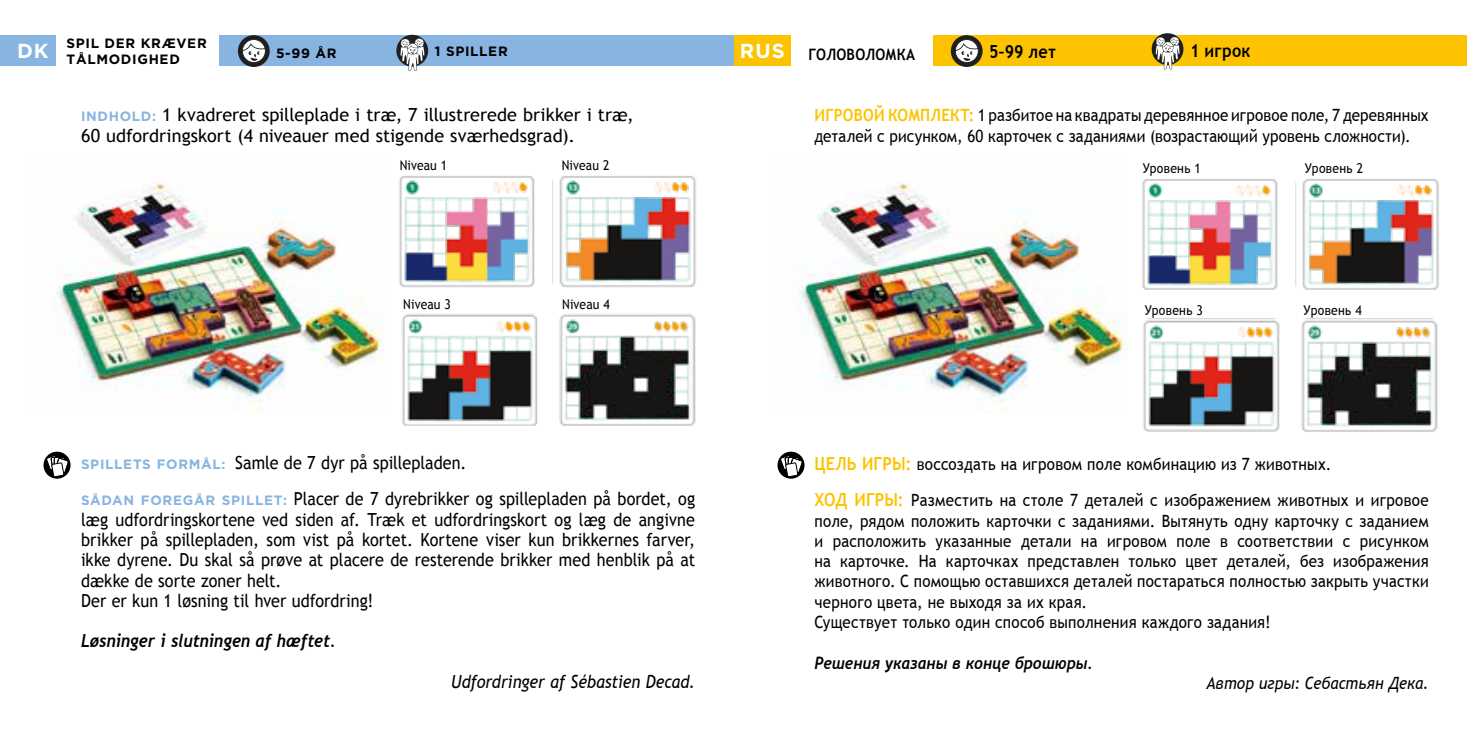
<style>
.page{position:relative;width:1467px;height:734px;background:#fff}
.page>*{position:absolute;margin:0;border:0;box-sizing:border-box;transform-origin:0 0}
.t1{font:18px/20.2px "Trebuchet MS";letter-spacing:.005em;color:#000;scale:.9 1}
.t2{font:18px/20.2px "Trebuchet MS";letter-spacing:.005em;color:#000}
.t3{font:italic 700 18px "Trebuchet";color:#000;scale:.9 1}
.t4{font:italic 18px "Trebuchet MS";color:#000;scale:.9 1}
.t5{font:700 18px "Trebuchet MS";letter-spacing:.015em;color:#000;scale:.9 1}
.t6{font:16.88px/20.2px "Trebuchet MS";letter-spacing:.015em;color:#000;scale:.9 1}
.t7{font:italic 700 16.88px "Trebuchet";letter-spacing:.015em;color:#000;scale:.9 1}
.t8{font:italic 16.88px "Trebuchet MS";letter-spacing:.01em;color:#000;scale:.9 1}
.t9{font:700 15.75px "Trebuchet MS";letter-spacing:.015em;color:#000;scale:.9 1}
.t10{font:13.5px "Trebuchet MS";letter-spacing:.015em;color:#000;scale:.9 1}
.t11{font:700 13.5px/16.2px "Gotham";letter-spacing:.05em;color:#000}
.s1{font-family:"Gotham";font-size:20.25px;color:#fff}
.s2{font-family:"Gotham";font-weight:700;font-size:13.5px;color:#88b4e1}
.s3{font-weight:700;color:#fdc300}
.s4{font-weight:700;font-size:18px;color:#fdc300}
</style>
<div class="page">
<svg style="left:44px;top:451px;width:27px;height:27px"></svg>
<svg style="left:45px;top:454px;width:24px;height:23px"></svg>
<svg style="left:777px;top:451px;width:27px;height:27px"></svg>
<svg style="left:779px;top:454px;width:24px;height:23px"></svg>
<div style="left:0;top:36px;width:56px;height:30px;background:#88b4e1"></div>
<div style="left:733px;top:36px;width:58px;height:30px;background:#fdc300"></div>
<img style="left:1142px;top:179px;width:136px;height:111px">
<img style="left:1295px;top:179px;width:144px;height:111px">
<img style="left:1143px;top:319px;width:137px;height:112px">
<img style="left:1301px;top:319px;width:137px;height:113px">
<img style="left:399px;top:176px;width:136px;height:111px">
<img style="left:552px;top:176px;width:144px;height:111px">
<img style="left:402px;top:313px;width:136px;height:113px">
<img style="left:559px;top:313px;width:137px;height:113px">
<div style="left:219px;top:36px;width:514px;height:30px;background:#88b4e1"></div>
<div style="left:934px;top:36px;width:533px;height:30px;background:#fdc300"></div>
<svg style="left:238px;top:35px;width:32px;height:32px"></svg>
<svg style="left:242px;top:39px;width:24px;height:24px"></svg>
<svg style="left:951px;top:35px;width:32px;height:32px"></svg>
<svg style="left:955px;top:39px;width:24px;height:24px"></svg>
<div style="left:1152px;top:33px;width:31px;height:32px;background:#201f1f;border-radius:50%"></div>
<svg style="left:1155px;top:37px;width:25px;height:32px"></svg>
<svg style="left:396px;top:35px;width:32px;height:32px"></svg>
<svg style="left:400px;top:38px;width:25px;height:33px"></svg>
<img style="left:54px;top:183px;width:330px;height:231px">
<img style="left:797px;top:183px;width:330px;height:231px">
<p class="t11" style="left:17px;top:35px;width:191px;text-indent:50px">SPIL DER KRÆVER<br><sup>DK</sup> TÅLMODIGHED</p>
<p class="t11" style="left:276px;top:45px;width:62px">5-99 ÅR</p>
<p class="t11" style="left:435px;top:43px;width:74px">1 SPILLER</p>
<p class="t9" style="left:740px;top:45px;width:196px"><span class="s1">RUS</span> ГОЛОВОЛОМКА</p>
<p class="t5" style="left:989px;top:40px;width:76px">5–99 лет</p>
<p class="t5" style="left:1190px;top:39px;width:68px">1 игрок</p>
<p class="t2" style="left:81px;top:105px;width:554px"><span class="s2">INDHOLD:</span> 1 kvadreret spilleplade i træ, 7 illustrerede brikker i træ,<br>60 udfordringskort (4 niveauer med stigende sværhedsgrad).</p>
<p class="t6" style="left:814px;top:105px;width:684px"><span class="s3">ИГРОВОЙ КОМПЛЕКТ:</span> 1 разбитое на квадраты деревянное игровое поле, 7 деревянных деталей с рисунком, 60 карточек с заданиями (возрастающий уровень сложности).</p>
<p class="t10" style="left:400px;top:157px;width:54px">Niveau 1</p>
<p class="t10" style="left:562px;top:157px;width:54px">Niveau 2</p>
<p class="t10" style="left:1143px;top:160px;width:66px">Уровень 1</p>
<p class="t10" style="left:1305px;top:160px;width:66px">Уровень 2</p>
<p class="t10" style="left:403px;top:296px;width:54px">Niveau 3</p>
<p class="t10" style="left:562px;top:296px;width:54px">Niveau 4</p>
<p class="t10" style="left:1145px;top:302px;width:66px">Уровень 3</p>
<p class="t10" style="left:1304px;top:302px;width:66px">Уровень 4</p>
<p class="t1" style="left:81px;top:444px;width:684px;line-height:36.4px"><span class="s2">SPILLETS FORMÅL:</span> Samle de 7 dyr på spillepladen.<br><span class="s2">SÅDAN FOREGÅR SPILLET:</span> Placer de 7 dyrebrikker og spillepladen på bordet, og</p>
<p class="t1" style="left:81px;top:509px;width:684px">læg udfordringskortene ved siden af. Træk et udfordringskort og læg de angivne brikker på spillepladen, som vist på kortet. Kortene viser kun brikkernes farver, ikke dyrene. Du skal så prøve at placere de resterende brikker med henblik på at dække de sorte zoner helt.<br>Der er kun 1 løsning til hver udfordring!</p>
<p class="t3" style="left:81px;top:630px;width:285px">Løsninger i slutningen af hæftet.</p>
<p class="t4" style="left:451px;top:670px;width:273px">Udfordringer af Sébastien Decad.</p>
<p class="t6" style="left:814px;top:446px;width:684px;line-height:36px"><span class="s4">ЦЕЛЬ ИГРЫ:</span> воссоздать на игровом поле комбинацию из 7 животных.<br><span class="s4">ХОД ИГРЫ:</span> Разместить на столе 7 деталей с изображением животных и игровое</p>
<p class="t6" style="left:814px;top:510px;width:684px">поле, рядом положить карточки с заданиями. Вытянуть одну карточку с заданием и расположить указанные детали на игровом поле в соответствии с рисунком на карточке. На карточках представлен только цвет деталей, без изображения животного. С помощью оставшихся деталей постараться полностью закрыть участки черного цвета, не выходя за их края.<br>Существует только один способ выполнения каждого задания!</p>
<p class="t7" style="left:814px;top:652px;width:311px">Решения указаны в конце брошюры.</p>
<p class="t8" style="left:1206px;top:672px;width:249px">Автор игры: Себастьян Дека.</p>
</div>
